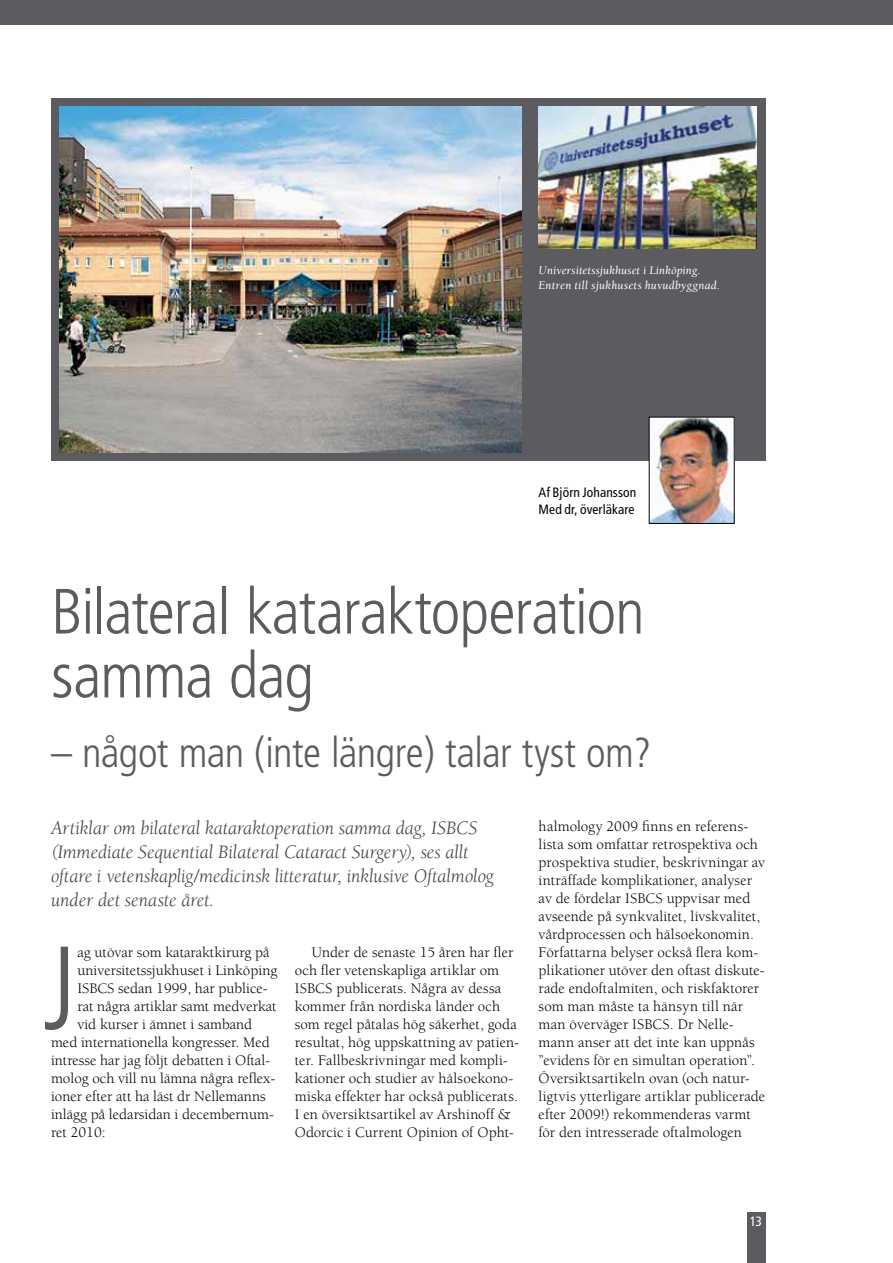
<style>
.page{position:relative;width:893px;height:1263px;background:#fff}
.page>*{position:absolute;margin:0;border:0;box-sizing:border-box;transform-origin:0 0}
.t1{font:300 condensed 118.2px "Frutiger";color:#5c5b60}
.t2{font:300 condensed 63.9px/63.9px "Frutiger";letter-spacing:-.02em;color:#5c5b60}
.t3{font:300 condensed 42px "Frutiger";letter-spacing:-.015em;color:#5c5b60}
.t4{font:italic 19.5px/24px "Berkeley";letter-spacing:-.005em;color:#454347}
.t5{font:15px/18px "Berkeley";color:#000}
.t6{font:condensed 13.5px/16.2px "Frutiger";letter-spacing:.01em;color:#000}
.t7{font:condensed 13.5px "Frutiger";color:#fff}
.t8{font:italic 12px/14.4px "Berkeley";color:#fff}
</style>
<div class="page">
<div style="left:0;top:0;width:893px;height:25px;background:#5c5b60"></div>
<div style="left:747px;top:1212px;width:18px;height:51px;background:#5c5b60"></div>
<div style="left:51px;top:98px;width:714px;height:363px;background:#5c5b60"></div>
<img style="left:60px;top:106px;width:462px;height:347px">
<img style="left:651px;top:419px;width:81px;height:103px">
<img style="left:539px;top:106px;width:217px;height:143px">
<p class="t8" style="left:539px;top:264px;width:183px">Universitetssjukhuset i Linköping.<br>Entren till sjukhusets huvudbyggnad.</p>
<p class="t6" style="left:539px;top:485px;width:99px">Af Björn Johansson<br>Med dr, överläkare</p>
<h2 class="t2" style="left:51px;top:580px;width:595px">Bilateral kataraktoperation samma dag</h2>
<h3 class="t3" style="left:51px;top:728px;width:602px">– något man (inte längre) talar tyst om?</h3>
<h3 class="t4" style="left:51px;top:816px;width:444px">Artiklar om bilateral kataraktoperation samma dag, ISBCS (Immediate Sequential Bilateral Cataract Surgery), ses allt oftare i vetenskaplig/medicinsk litteratur, inklusive Oftalmolog under det senaste året.</h3>
<h1 class="t1" style="left:43px;top:921px;width:36px">J</h1>
<p class="t5" style="left:77px;top:944px;width:193px">ag utövar som kataraktkirurg på</p>
<p class="t5" style="left:77px;top:962px;width:201px">universitetssjukhuset i Linköping</p>
<p class="t5" style="left:77px;top:980px;width:192px">ISBCS sedan 1999, har publice-</p>
<p class="t5" style="left:77px;top:998px;width:201px">rat några artiklar samt medverkat</p>
<p class="t5" style="left:77px;top:1016px;width:176px">vid kurser i ämnet i samband</p>
<p class="t5" style="left:51px;top:1034px;width:220px">med internationella kongresser. Med</p>
<p class="t5" style="left:51px;top:1052px;width:221px">intresse har jag följt debatten i Oftal-</p>
<p class="t5" style="left:51px;top:1070px;width:226px">molog och vill nu lämna några reflex-</p>
<p class="t5" style="left:51px;top:1088px;width:216px">ioner efter att ha läst dr Nellemanns</p>
<p class="t5" style="left:51px;top:1106px;width:224px">inlägg på ledarsidan i decembernum-</p>
<p class="t5" style="left:51px;top:1124px;width:56px">ret 2010:</p>
<p class="t5" style="left:295px;top:944px;width:226px;text-indent:17px">Under de senaste 15 åren har fler och fler vetenskapliga artiklar om ISBCS publicerats. Några av dessa kommer från nordiska länder och som regel påtalas hög säkerhet, goda resultat, hög uppskattning av patien&shy;ter. Fallbeskrivningar med kompli&shy;kationer och studier av hälsoekono&shy;miska effekter har också publicerats.<br>I en översiktsartikel av Arshinoff &amp; Odorcic i Current Opinion of Opht-</p>
<p class="t5" style="left:539px;top:818px;width:228px">halmology 2009 finns en referens&shy;lista som omfattar retrospektiva och prospektiva studier, beskrivningar av inträffade komplikationer, analyser av de fördelar ISBCS uppvisar med avseende på synkvalitet, livskvalitet, vårdprocessen och hälsoekonomin.<br>Författarna belyser också flera kom&shy;plikationer utöver den oftast diskute&shy;rade endoftalmiten, och riskfaktorer som man måste ta hänsyn till när man överväger ISBCS. Dr Nelle&shy;mann anser att det inte kan uppnås ”evidens för en simultan operation”.<br>Översiktsartikeln ovan (och natur&shy;ligtvis ytterligare artiklar publicerade efter 2009!) rekommenderas varmt för den intresserade oftalmologen</p>
<p class="t7" style="left:750px;top:1214px;width:14px">13</p>
</div>
